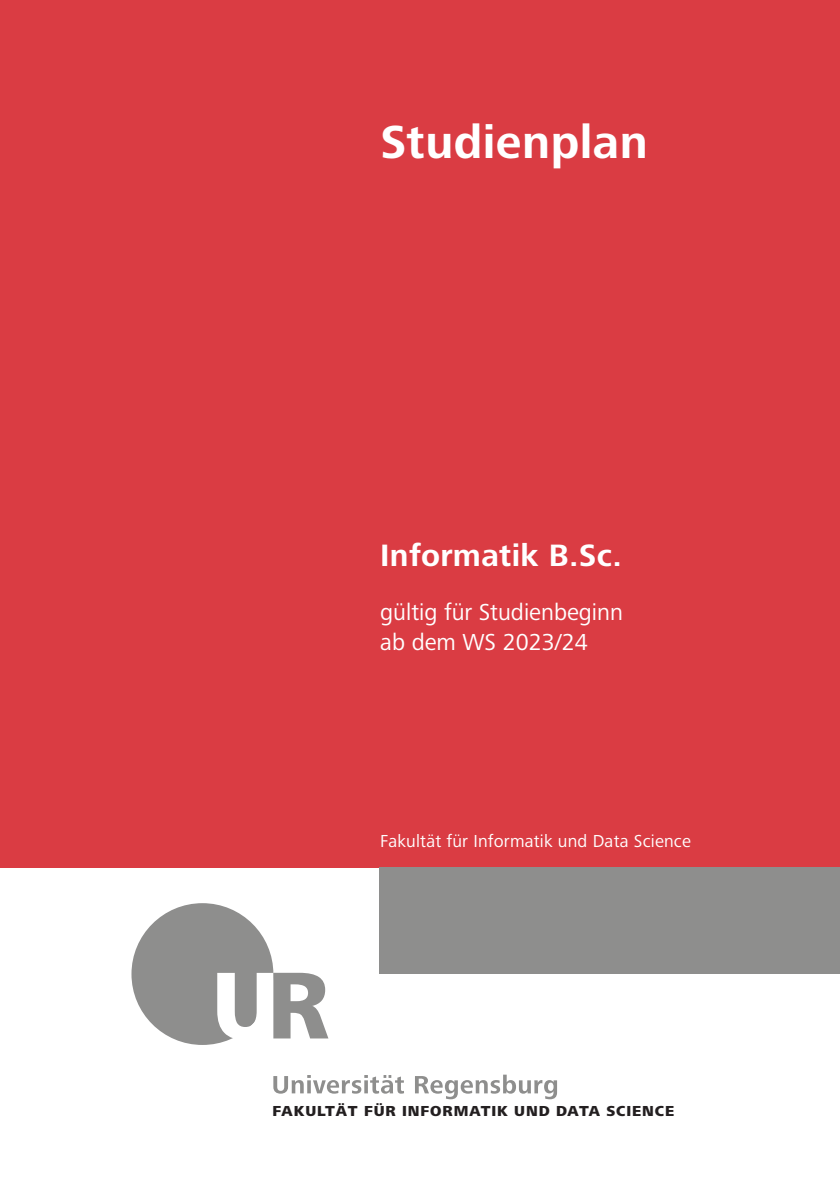
<style>
.page{position:relative;width:840px;height:1191px;background:#fff}
.page>*{position:absolute;margin:0;border:0;box-sizing:border-box;transform-origin:0 0}
.Adresse{font:700 48px "Frutiger Next LTW1 G";letter-spacing:.01em;color:#fff}
.Adresse-2{font:700 32px "Frutiger Next LTW1 G";letter-spacing:.01em;color:#fff}
.Adresse-3{font:24px "Frutiger Next LTW1 G";color:#fff}
.Adresse-4{font:18px "Frutiger Next LTW1 G";letter-spacing:.01em;color:#fff}
.Fakultaet_U1{font:800 15px "Frutiger Next LTW1 G";letter-spacing:.06em;color:#231f20}
</style>
<div class="page">
<div style="left:0;top:0;width:839px;height:867px;background:#da3c43"></div>
<div style="left:379px;top:867px;width:460px;height:107px;background:#8e8e8d"></div>
<svg style="left:273px;top:1074px;width:283px;height:25px"></svg>
<div style="left:131px;top:903px;width:142px;height:142px;background:#8e8e8d;border-radius:50%"></div>
<svg style="left:217px;top:972px;width:111px;height:68px"></svg>
<p class="Adresse" style="left:380px;top:114px;width:269px">Studienplan</p>
<p class="Adresse-2" style="left:380px;top:537px;width:243px">Informatik B.Sc.</p>
<p class="Adresse-3" style="left:380px;top:598px;width:244px">gültig für Studienbeginn</p>
<p class="Adresse-3" style="left:380px;top:628px;width:209px">ab dem WS 2023/24</p>
<p class="Adresse-4" style="left:380px;top:831px;width:312px">Fakultät für Informatik und Data Science</p>
<p class="Fakultaet_U1" style="left:272px;top:1102px;width:403px">FAKULTÄT FÜR INFORMATIK UND DATA SCIENCE</p>
</div>
